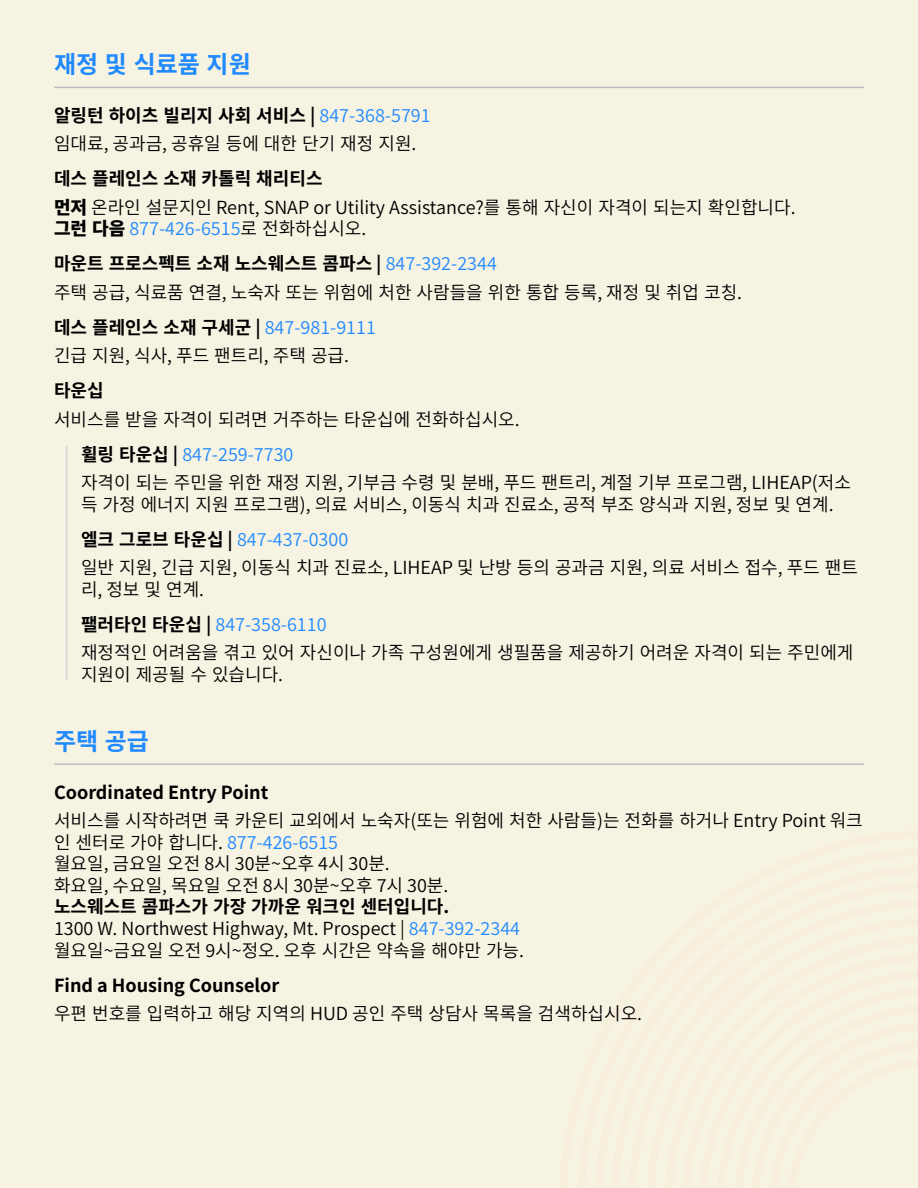
<style>
.page{position:relative;width:918px;height:1188px;background:#f7f3e2}
.page>*{position:absolute;margin:0;border:0;box-sizing:border-box;transform-origin:0 0}
.t1{font:700 24px "Source Han Sans";color:#218aff}
.t2{font:18px/21.6px "Source Han Sans";color:#000}
.t3{font:18px/35.1px "Source Han Sans";color:#218aff}
.t4{font:700 18px "Source Han Sans";color:#000}
.s1{font-weight:700}
.s2{color:#218aff}
.s3{font-weight:800}
.s4{font-weight:800;color:#000}
.s5{color:#000}
.s6{font-weight:700;color:#000}
</style>
<div class="page">
<hr style="left:54px;top:87px;width:810px;height:1px;background:#bcbec0">
<hr style="left:54px;top:763px;width:810px;height:2px;background:#bcbec0">
<hr style="left:66px;top:446px;width:1px;height:234px;background:#d1d3d4">
<h1 class="t1" style="left:54px;top:51px;width:198px">재정 및 식료품 지원</h1>
<p class="t2" style="left:54px;top:101px;width:378px;line-height:28.3px"><span class="s1">알링턴 하이츠 빌리지 사회 서비스 |</span> <span class="s2">847-368-5791 </span>임대료, 공과금, 공휴일 등에 대한 단기 재정 지원.</p>
<p class="t2" style="left:54px;top:165px;width:743px;line-height:28.3px"><span class="s1">데스 플레인스 소재 카톨릭 채리티스<br></span><span class="s3">먼저</span> 온라인 설문지인 Rent, SNAP or Utility Assistance?를 통해 자신이 자격이 되는지 확인합니다.</p>
<p class="t3" style="left:54px;top:211px;width:444px"><span class="s4">그런 다음</span> 877-426-6515<span class="s5">로 전화하십시오.<br></span><span class="s6">마운트 프로스펙트 소재 노스웨스트 콤파스 |</span> 847-392-2344</p>
<p class="t2" style="left:54px;top:275px;width:690px;line-height:35.1px">주택 공급, 식료품 연결, 노숙자 또는 위험에 처한 사람들을 위한 통합 등록, 재정 및 취업 코칭. <span class="s1">데스 플레인스 소재 구세군 |</span> <span class="s2">847-981-9111</span></p>
<p class="t2" style="left:54px;top:345px;width:297px">긴급 지원, 식사, 푸드 팬트리, 주택 공급.</p>
<p class="t4" style="left:54px;top:380px;width:51px">타운십</p>
<p class="t2" style="left:81px;top:402px;width:440px;line-height:35.1px;text-indent:-27px">서비스를 받을 자격이 되려면 거주하는 타운십에 전화하십시오. <span class="s1">휠링 타운십 |</span> <span class="s2">847-259-7730</span></p>
<p class="t2" style="left:81px;top:472px;width:772px">자격이 되는 주민을 위한 재정 지원, 기부금 수령 및 분배, 푸드 팬트리, 계절 기부 프로그램, LIHEAP(저소 득 가정 에너지 지원 프로그램), 의료 서비스, 이동식 치과 진료소, 공적 부조 양식과 지원, 정보 및 연계.</p>
<p class="t2" style="left:81px;top:525px;width:778px;line-height:28.3px"><span class="s1">엘크 그로브 타운십 |</span> <span class="s2">847-437-0300<br></span>일반 지원, 긴급 지원, 이동식 치과 진료소, LIHEAP 및 난방 등의 공과금 지원, 의료 서비스 접수, 푸드 팬트</p>
<p class="t3" style="left:81px;top:572px;width:247px"><span class="s5">리, 정보 및 연계.<br></span><span class="s6">팰러타인 타운십 |</span> 847-358-6110</p>
<p class="t2" style="left:81px;top:642px;width:774px">재정적인 어려움을 겪고 있어 자신이나 가족 구성원에게 생필품을 제공하기 어려운 자격이 되는 주민에게 지원이 제공될 수 있습니다.</p>
<h1 class="t1" style="left:54px;top:728px;width:97px">주택 공급</h1>
<p class="t4" style="left:54px;top:782px;width:216px">Coordinated Entry Point</p>
<p class="t2" style="left:54px;top:810px;width:810px">서비스를 시작하려면 쿡 카운티 교외에서 노숙자(또는 위험에 처한 사람들)는 전화를 하거나 Entry Point 워크 인 센터로 가야 합니다. <span class="s2">877-426-6515<br></span>월요일, 금요일 오전 8시 30분~오후 4시 30분.<br>화요일, 수요일, 목요일 오전 8시 30분~오후 7시 30분.</p>
<p class="t2" style="left:54px;top:896px;width:472px"><span class="s1">노스웨스트 콤파스가 가장 가까운 워크인 센터입니다.<br></span>1300 W. Northwest Highway, Mt. Prospect | <span class="s2">847-392-2344 </span>월요일~금요일 오전 9시~정오. 오후 시간은 약속을 해야만 가능.</p>
<p class="t4" style="left:54px;top:975px;width:227px">Find a Housing Counselor</p>
<p class="t2" style="left:54px;top:1003px;width:590px">우편 번호를 입력하고 해당 지역의 HUD 공인 주택 상담사 목록을 검색하십시오.</p>
</div>
